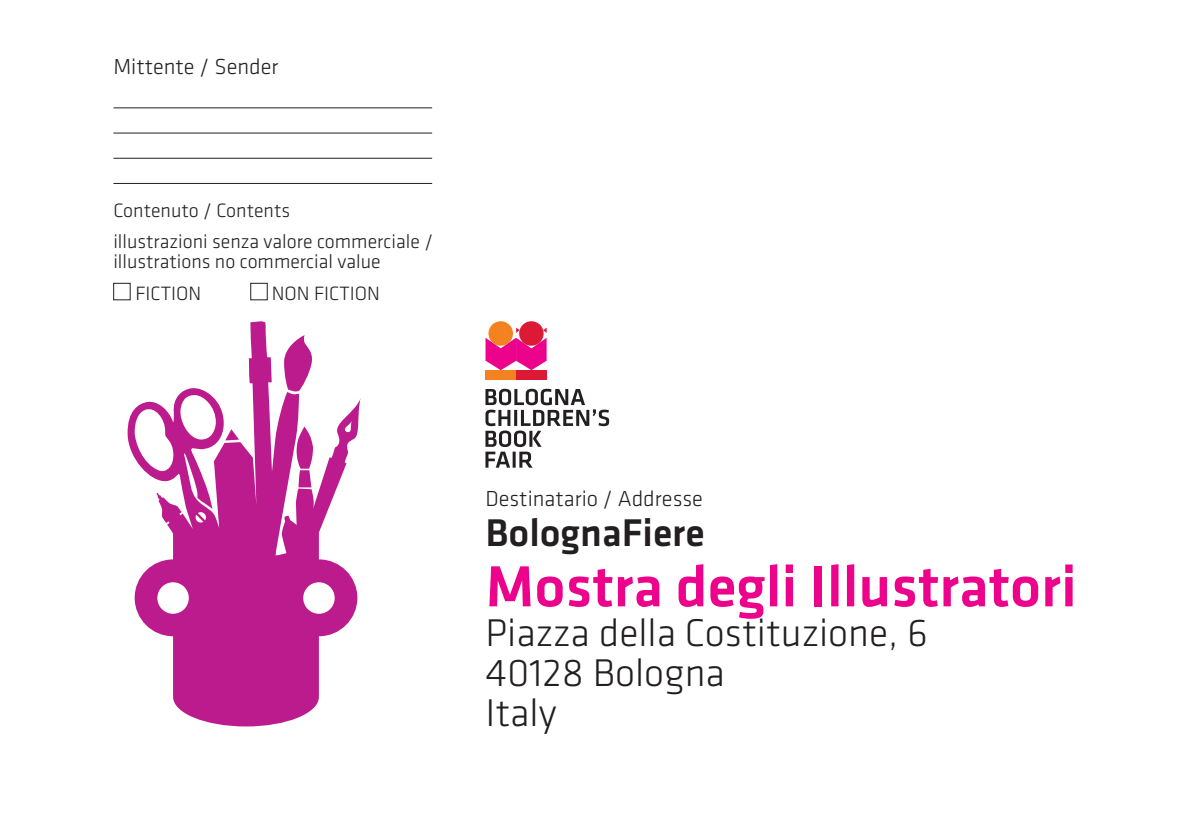
<style>
.page{position:relative;width:1191px;height:840px;background:#fff}
.page>*{position:absolute;margin:0;border:0;box-sizing:border-box;transform-origin:0 0}
.t1{font:500 60px "Klavika";color:#ed028c}
.t2{font:300 40px/40px "Klavika";color:#231f20}
.t3{font:500 40px "Klavika";color:#231f20}
.t4{font:300 22.4px "Klavika";color:#231f20}
.t5{font:300 20px/31.4px "Klavika";color:#231f20}
</style>
<div class="page">
<svg style="left:127px;top:321px;width:234px;height:405px"></svg>
<svg style="left:225px;top:429px;width:14px;height:11px"></svg>
<svg style="left:259px;top:335px;width:55px;height:262px"></svg>
<svg style="left:485px;top:388px;width:124px;height:79px"></svg>
<div style="left:519px;top:321px;width:24px;height:24px;background:#dc1a36;border-radius:50%"></div>
<div style="left:485px;top:370px;width:31px;height:9px;background:#f58220"></div>
<div style="left:516px;top:370px;width:30px;height:9px;background:#dc1a36"></div>
<svg style="left:485px;top:327px;width:61px;height:43px"></svg>
<div style="left:488px;top:321px;width:25px;height:24px;background:#f58220;border-radius:50%"></div>
<hr style="left:113px;top:107px;width:319px;height:1px;background:#231f20">
<hr style="left:113px;top:133px;width:319px;height:1px;background:#231f20">
<hr style="left:113px;top:158px;width:319px;height:1px;background:#231f20">
<hr style="left:113px;top:183px;width:319px;height:1px;background:#231f20">
<div style="left:113px;top:283px;width:17px;height:17px;border:1px solid #231f20"></div>
<div style="left:250px;top:283px;width:17px;height:17px;border:1px solid #231f20"></div>
<p class="t4" style="left:113px;top:54px;width:167px">Mittente / Sender</p>
<p class="t5" style="left:113px;top:195px;width:321px">Contenuto / Contents<br>illustrazioni senza valore commerciale /</p>
<p class="t5" style="left:135px;top:246px;width:247px;text-indent:-22px">illustrations no commercial value<br>FICTION</p>
<p class="t5" style="left:272px;top:277px;width:110px">NON FICTION</p>
<p class="t4" style="left:485px;top:486px;width:219px">Destinatario / Addresse</p>
<h2 class="t3" style="left:485px;top:511px;width:221px">BolognaFiere</h2>
<h1 class="t1" style="left:485px;top:553px;width:593px">Mostra degli Illustratori</h1>
<h2 class="t2" style="left:485px;top:613px;width:444px">Piazza della Costituzione, 6<br>40128 Bologna<br>Italy</h2>
</div>
